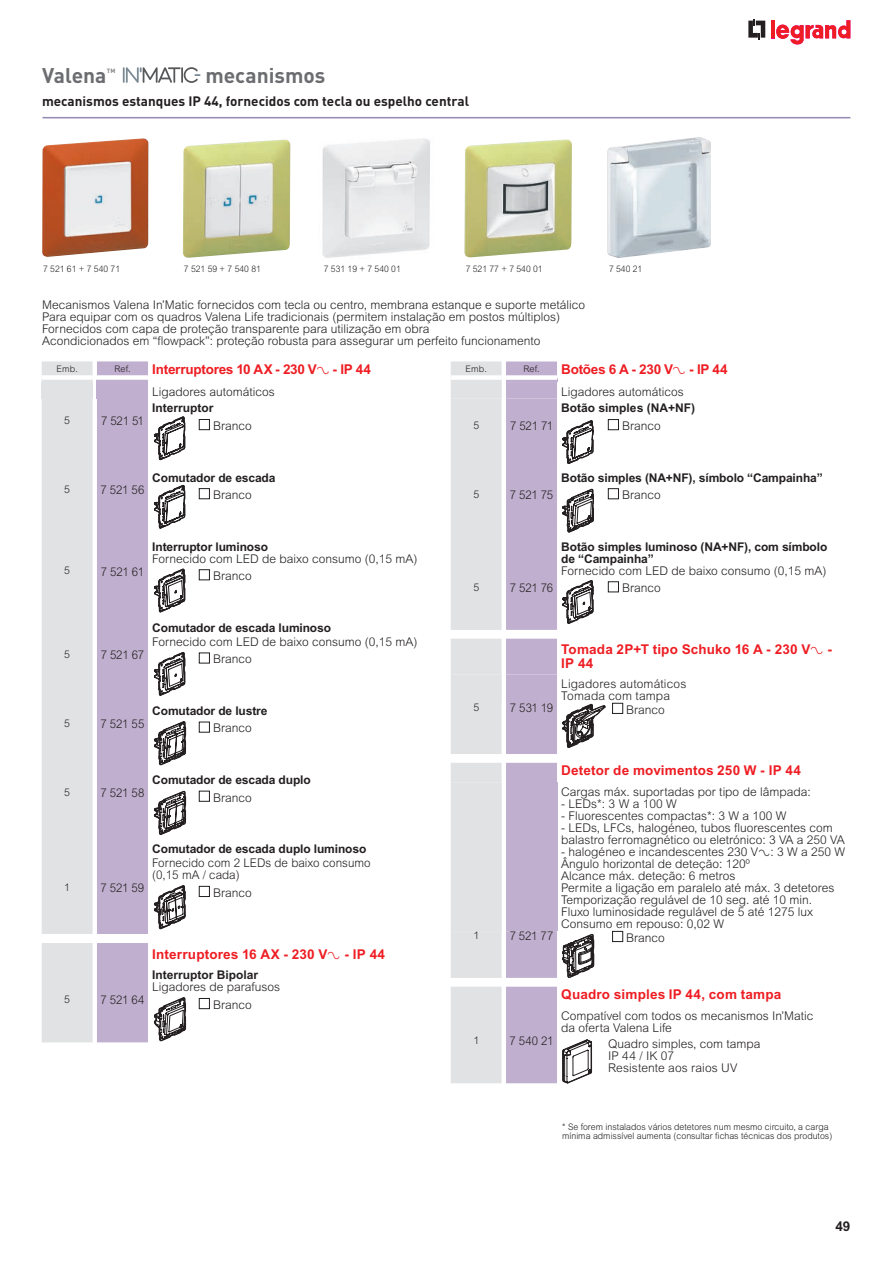
<style>
.page{position:relative;width:893px;height:1263px;background:#fff}
.page>*{position:absolute;margin:0;border:0;box-sizing:border-box;transform-origin:0 0}
.t1{font:700 21px "DIN Pro";color:#6c6d70}
.t2{font:700 13.5px/13.5px "Arial MT Std";letter-spacing:.01em;color:#ee1d23}
.t3{font:700 13.5px "DIN Pro";color:#231f20}
.t4{font:700 13.5px "Arial MT Std";letter-spacing:-.02em;color:#ee1d23}
.t5{font:700 13.5px "Arial MT Std";color:#231f20}
.t6{font:300 12px/12px "Arial MT Std";color:#231f20}
.t7{font:700 12px/12px "Arial MT Std";letter-spacing:-.01em;color:#231f20}
.t8{font:300 12px "Arial MT Std";color:#231f20;scale:.95 1}
.t9{font:300 10.5px "Arial MT Std";color:#231f20}
.t10{font:300 9px/9px "Arial MT Std";color:#231f20}
.t11{font:300 9px "Arial MT Std";color:#231f20;scale:.95 1}
.t12{font:700 6.15px "DIN Pro";color:#808285}
.s1{font-family:"Legrand 2007";font-weight:400}
</style>
<div class="page">
<hr style="left:43px;top:117px;width:807px;height:1px;background:#9589b4">
<svg style="left:748px;top:19px;width:17px;height:20px"></svg>
<hr style="left:771px;top:20px;width:4px;height:18px;background:#ee1d23">
<svg style="left:776px;top:20px;width:74px;height:25px"></svg>
<svg style="left:42px;top:361px;width:106px;height:681px;background:#d3ccdb"></svg>
<div style="left:199px;top:419px;width:11px;height:11px;border:1px solid #231f20"></div>
<div style="left:199px;top:488px;width:11px;height:11px;border:1px solid #231f20"></div>
<div style="left:199px;top:569px;width:11px;height:11px;border:1px solid #231f20"></div>
<div style="left:199px;top:653px;width:11px;height:10px;border:1px solid #231f20"></div>
<div style="left:199px;top:722px;width:11px;height:10px;border:1px solid #231f20"></div>
<div style="left:199px;top:791px;width:11px;height:10px;border:1px solid #231f20"></div>
<div style="left:199px;top:886px;width:11px;height:11px;border:1px solid #231f20"></div>
<div style="left:199px;top:998px;width:11px;height:11px;border:1px solid #231f20"></div>
<div style="left:608px;top:419px;width:11px;height:11px;border:1px solid #231f20"></div>
<div style="left:608px;top:488px;width:11px;height:11px;border:1px solid #231f20"></div>
<div style="left:608px;top:581px;width:11px;height:11px;border:1px solid #231f20"></div>
<div style="left:612px;top:703px;width:11px;height:11px;border:1px solid #231f20"></div>
<div style="left:612px;top:931px;width:11px;height:11px;border:1px solid #231f20"></div>
<svg style="left:123px;top:67px;width:77px;height:16px"></svg>
<img style="left:322px;top:138px;width:108px;height:120px">
<img style="left:607px;top:137px;width:104px;height:121px">
<img style="left:42px;top:138px;width:106px;height:119px">
<img style="left:183px;top:140px;width:107px;height:118px">
<img style="left:464px;top:139px;width:108px;height:118px">
<svg style="left:154px;top:416px;width:31px;height:44px"></svg>
<svg style="left:154px;top:485px;width:31px;height:44px"></svg>
<svg style="left:154px;top:569px;width:31px;height:43px"></svg>
<svg style="left:154px;top:652px;width:31px;height:44px"></svg>
<svg style="left:154px;top:721px;width:32px;height:44px"></svg>
<svg style="left:154px;top:791px;width:32px;height:44px"></svg>
<svg style="left:154px;top:885px;width:32px;height:44px"></svg>
<svg style="left:154px;top:997px;width:32px;height:44px"></svg>
<svg style="left:451px;top:361px;width:155px;height:722px"></svg>
<h1 class="t1" style="left:42px;top:61px;width:66px">Valena</h1>
<p class="t12" style="left:107px;top:66px;width:10px">TM</p>
<h1 class="t1" style="left:205px;top:61px;width:121px">mecanismos</h1>
<p class="t3" style="left:42px;top:92px;width:429px">mecanismos estanques IP 44, fornecidos com tecla ou espelho central</p>
<p class="t11" style="left:43px;top:264px;width:82px">7 521 61 + 7 540 71</p>
<p class="t11" style="left:184px;top:264px;width:82px">7 521 59 + 7 540 81</p>
<p class="t11" style="left:324px;top:264px;width:82px">7 531 19 + 7 540 01</p>
<p class="t11" style="left:466px;top:264px;width:82px">7 521 77 + 7 540 01</p>
<p class="t11" style="left:609px;top:264px;width:37px">7 540 21</p>
<p class="t6" style="left:42px;top:298px;width:545px">Mecanismos Valena In’Matic fornecidos com tecla ou centro, membrana estanque e suporte metálico Para equipar com os quadros Valena Life tradicionais (permitem instalação em postos múltiplos)<br>Fornecidos com capa de proteção transparente para utilização em obra<br>Acondicionados em “flowpack”: proteção robusta para assegurar um perfeito funcionamento</p>
<p class="t10" style="left:57px;top:364px;width:23px">Emb.</p>
<p class="t10" style="left:114px;top:364px;width:18px">Ref.</p>
<p class="t4" style="left:152px;top:361px;width:220px">Interruptores 10 AX - 230 V<span class="s1">A</span> - IP 44</p>
<p class="t6" style="left:152px;top:386px;width:124px">Ligadores automáticos</p>
<p class="t7" style="left:152px;top:402px;width:63px">Interruptor</p>
<p class="t9" style="left:64px;top:415px;width:7px">5</p>
<p class="t8" style="left:101px;top:414px;width:47px">7 521 51</p>
<p class="t6" style="left:213px;top:420px;width:40px">Branco</p>
<p class="t9" style="left:64px;top:484px;width:7px">5</p>
<p class="t8" style="left:101px;top:483px;width:48px">7 521 56</p>
<p class="t7" style="left:152px;top:471px;width:125px">Comutador de escada</p>
<p class="t6" style="left:213px;top:489px;width:40px">Branco</p>
<p class="t9" style="left:64px;top:565px;width:7px">5</p>
<p class="t8" style="left:101px;top:564px;width:47px">7 521 61</p>
<p class="t7" style="left:152px;top:540px;width:117px">Interruptor luminoso</p>
<p class="t6" style="left:152px;top:552px;width:267px">Fornecido com LED de baixo consumo (0,15 mA)</p>
<p class="t6" style="left:213px;top:570px;width:40px">Branco</p>
<p class="t9" style="left:64px;top:648px;width:7px">5</p>
<p class="t8" style="left:101px;top:648px;width:47px">7 521 67</p>
<p class="t7" style="left:152px;top:621px;width:180px">Comutador de escada luminoso</p>
<p class="t6" style="left:152px;top:636px;width:267px">Fornecido com LED de baixo consumo (0,15 mA)</p>
<p class="t6" style="left:213px;top:653px;width:40px">Branco</p>
<p class="t9" style="left:64px;top:717px;width:7px">5</p>
<p class="t8" style="left:101px;top:717px;width:48px">7 521 55</p>
<p class="t7" style="left:152px;top:704px;width:117px">Comutador de lustre</p>
<p class="t6" style="left:213px;top:722px;width:40px">Branco</p>
<p class="t9" style="left:64px;top:786px;width:7px">5</p>
<p class="t8" style="left:101px;top:786px;width:48px">7 521 58</p>
<p class="t7" style="left:152px;top:774px;width:160px">Comutador de escada duplo</p>
<p class="t6" style="left:213px;top:791px;width:40px">Branco</p>
<p class="t9" style="left:64px;top:881px;width:7px">1</p>
<p class="t8" style="left:101px;top:881px;width:47px">7 521 59</p>
<p class="t7" style="left:152px;top:843px;width:216px">Comutador de escada duplo luminoso</p>
<p class="t6" style="left:152px;top:857px;width:220px">Fornecido com 2 LEDs de baixo consumo (0,15 mA / cada)</p>
<p class="t6" style="left:213px;top:886px;width:40px">Branco</p>
<p class="t9" style="left:64px;top:993px;width:7px">5</p>
<p class="t8" style="left:101px;top:993px;width:48px">7 521 64</p>
<p class="t2" style="left:152px;top:947px;width:234px">Interruptores 16 AX - 230 V<span class="s1">A</span> - IP 44</p>
<p class="t7" style="left:152px;top:969px;width:108px">Interruptor Bipolar</p>
<p class="t6" style="left:152px;top:981px;width:129px">Ligadores de parafusos</p>
<p class="t6" style="left:213px;top:999px;width:40px">Branco</p>
<p class="t10" style="left:466px;top:364px;width:23px">Emb.</p>
<p class="t10" style="left:523px;top:364px;width:18px">Ref.</p>
<p class="t4" style="left:561px;top:361px;width:168px">Botões 6 A - 230 V<span class="s1">A</span> - IP 44</p>
<p class="t6" style="left:561px;top:386px;width:124px">Ligadores automáticos</p>
<p class="t7" style="left:561px;top:402px;width:135px">Botão simples (NA+NF)</p>
<p class="t9" style="left:473px;top:419px;width:7px">5</p>
<p class="t8" style="left:510px;top:419px;width:47px">7 521 71</p>
<p class="t6" style="left:622px;top:420px;width:40px">Branco</p>
<p class="t7" style="left:561px;top:471px;width:263px">Botão simples (NA+NF), símbolo “Campainha”</p>
<p class="t9" style="left:473px;top:488px;width:7px">5</p>
<p class="t8" style="left:510px;top:488px;width:47px">7 521 75</p>
<p class="t6" style="left:622px;top:489px;width:40px">Branco</p>
<p class="t7" style="left:561px;top:540px;width:268px">Botão simples luminoso (NA+NF), com símbolo de “Campainha”</p>
<p class="t6" style="left:561px;top:564px;width:267px">Fornecido com LED de baixo consumo (0,15 mA)</p>
<p class="t9" style="left:473px;top:581px;width:7px">5</p>
<p class="t8" style="left:510px;top:581px;width:47px">7 521 76</p>
<p class="t6" style="left:622px;top:582px;width:40px">Branco</p>
<p class="t2" style="left:561px;top:642px;width:272px">Tomada 2P+T tipo Schuko 16 A - 230 V<span class="s1">A</span> -<br>IP 44</p>
<p class="t6" style="left:561px;top:678px;width:127px">Ligadores automáticos<br>Tomada com tampa</p>
<p class="t9" style="left:473px;top:701px;width:7px">5</p>
<p class="t8" style="left:510px;top:701px;width:47px">7 531 19</p>
<p class="t6" style="left:626px;top:703px;width:40px">Branco</p>
<p class="t2" style="left:561px;top:763px;width:241px">Detetor de movimentos 250 W - IP 44</p>
<p class="t6" style="left:561px;top:786px;width:251px">Cargas máx. suportadas por tipo de lâmpada:</p>
<p class="t6" style="left:561px;top:798px;width:117px">- LEDs*: 3 W a 100 W</p>
<p class="t6" style="left:561px;top:810px;width:227px">- Fluorescentes compactas*: 3 W a 100 W</p>
<p class="t6" style="left:561px;top:822px;width:285px">- LEDs, LFCs, halogéneo, tubos fluorescentes com balastro ferromagnético ou eletrónico: 3 VA a 250 VA</p>
<p class="t6" style="left:561px;top:846px;width:285px">- halogéneo e incandescentes 230 V<span class="s1">A</span>: 3 W a 250 W Ângulo horizontal de deteção: 120º<br>Alcance máx. deteção: 6 metros<br>Permite a ligação em paralelo até máx. 3 detetores Temporização regulável de 10 seg. até 10 min.<br>Fluxo luminosidade regulável de 5 até 1275 lux Consumo em repouso: 0,02 W</p>
<p class="t9" style="left:473px;top:929px;width:7px">1</p>
<p class="t8" style="left:510px;top:929px;width:48px">7 521 77</p>
<p class="t6" style="left:626px;top:931px;width:40px">Branco</p>
<p class="t2" style="left:561px;top:987px;width:222px">Quadro simples IP 44, com tampa</p>
<p class="t6" style="left:561px;top:1010px;width:254px">Compatível com todos os mecanismos In’Matic da oferta Valena Life</p>
<p class="t9" style="left:473px;top:1034px;width:7px">1</p>
<p class="t8" style="left:509px;top:1034px;width:48px">7 540 21</p>
<p class="t6" style="left:608px;top:1037px;width:154px">Quadro simples, com tampa<br>IP 44 / IK 07<br>Resistente aos raios UV</p>
<p class="t10" style="left:562px;top:1123px;width:272px">* Se forem instalados vários detetores num mesmo circuito, a carga mínima admissível aumenta (consultar fichas técnicas dos produtos)</p>
<p class="t5" style="left:835px;top:1218px;width:17px">49</p>
</div>
